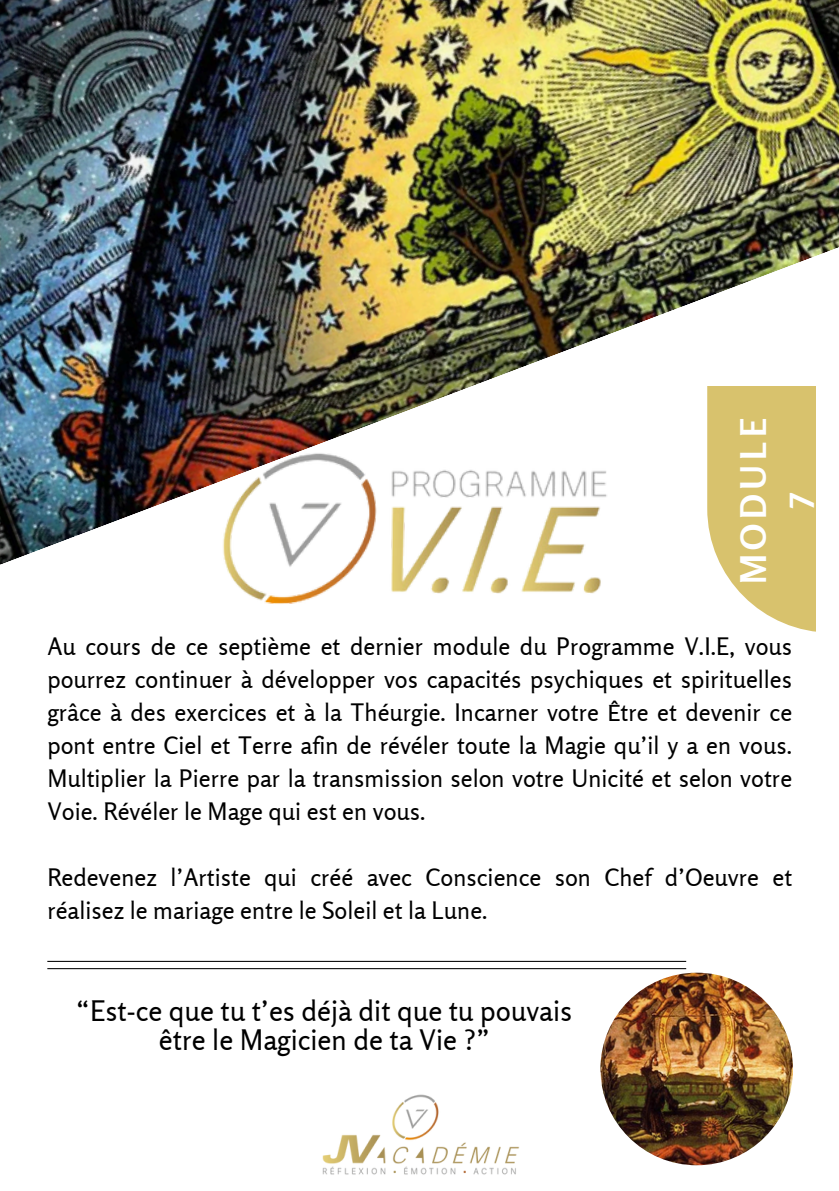
<style>
.page{position:relative;width:839px;height:1191px;background:#fff}
.page>*{position:absolute;margin:0;border:0;box-sizing:border-box;transform-origin:0 0}
.t1{font:700 35.2px/41.2px "Rosario";letter-spacing:.13em;color:#fff;text-align:center}
.t2{font:28.2px/28.4px "Rosario";color:#000;text-align:center}
.t3{font:24px/33px "Rosario";color:#000;text-align:justify}
</style>
<div class="page">
<hr style="left:47px;top:961px;width:639px;height:1px;background:#000">
<hr style="left:47px;top:968px;width:639px;height:1px;background:#000">
<svg style="left:722px;top:568px;width:93px;height:64px"></svg>
<img style="left:0;top:0;width:838px;height:568px">
<img style="left:191px;top:421px;width:456px;height:183px">
<img style="left:600px;top:973px;width:193px;height:192px;border-radius:50%">
<img style="left:322px;top:1094px;width:198px;height:81px">
<h1 class="t1" style="left:732px;top:584px;width:167px;rotate:-90deg">MODULE<br>7</h1>
<p class="t3" style="left:47px;top:630px;width:746px">Au cours de ce septième et dernier module du Programme V.I.E, vous pourrez continuer à développer vos capacités psychiques et spirituelles grâce à des exercices et à la Théurgie. Incarner votre Être et devenir ce pont entre Ciel et Terre afin de révéler toute la Magie qu’il y a en vous.<br>Multiplier la Pierre par la transmission selon votre Unicité et selon votre Voie. Révéler le Mage qui est en vous.</p>
<p class="t3" style="left:47px;top:861px;width:746px">Redevenez l’Artiste qui créé avec Conscience son Chef d’Oeuvre et réalisez le mariage entre le Soleil et la Lune.</p>
<p class="t2" style="left:76px;top:997px;width:497px">“Est-ce que tu t’es déjà dit que tu pouvais être le Magicien de ta Vie ?”</p>
</div>
